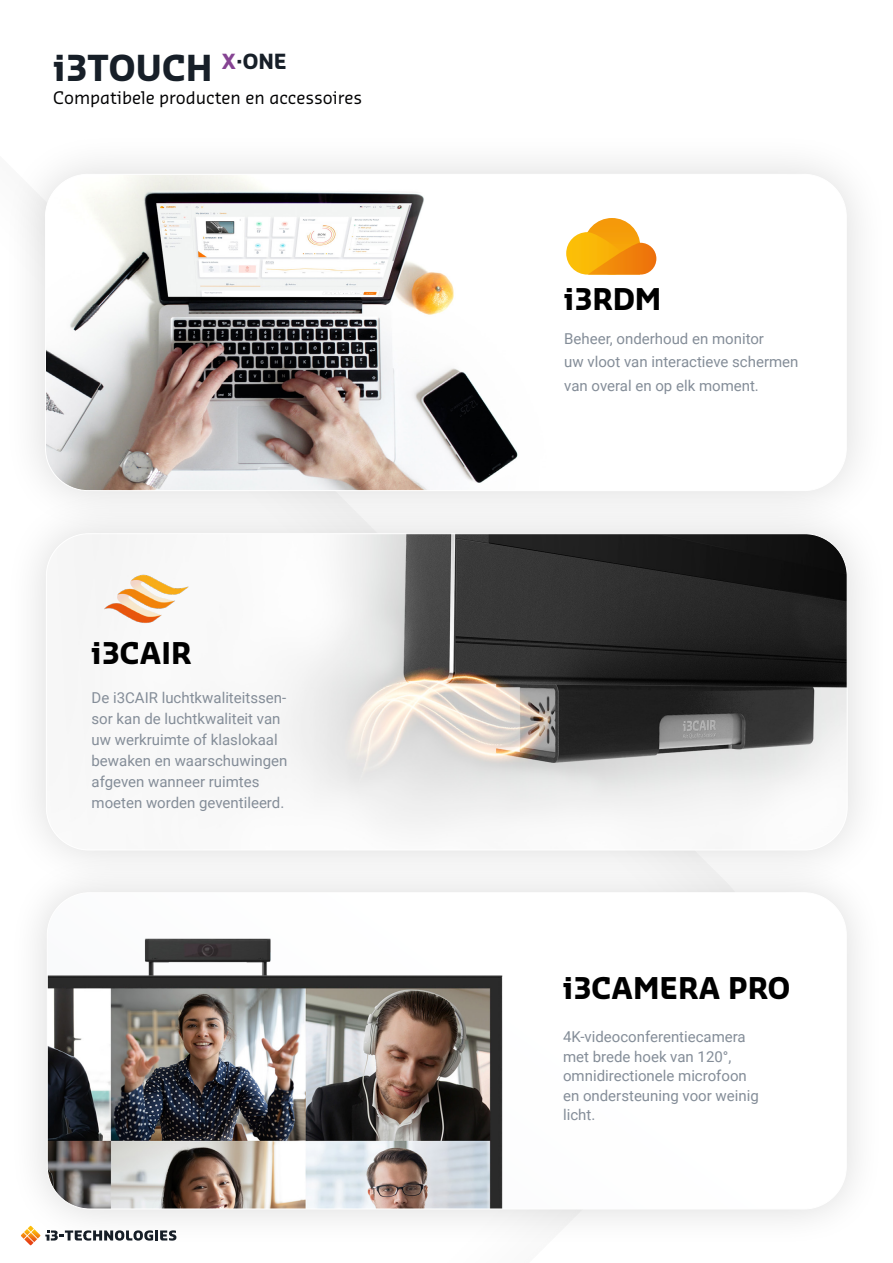
<style>
.page{position:relative;width:893px;height:1263px;background:#fff}
.page>*{position:absolute;margin:0;border:0;box-sizing:border-box;transform-origin:0 0}
.t1{font:700 34.95px "Sansa";color:#171f28}
.t2{font:700 29.25px "Sansa";color:#000}
.t3{font:16.95px "Sansa";color:#020203}
.t4{font:15px/21px "Roboto";color:#848d98}
</style>
<div class="page">
<div style="left:2px;top:131px;width:888px;height:403px;background:#fafafa"></div>
<div style="left:45px;top:174px;width:801px;height:317px;background:#fff;border-radius:43px"></div>
<img style="left:45px;top:176px;width:473px;height:313px">
<svg style="left:566px;top:218px;width:91px;height:57px"></svg>
<img style="left:47px;top:921px;width:456px;height:288px">
<div style="left:2px;top:490px;width:889px;height:403px;background:#f7f7f7"></div>
<img style="left:325px;top:535px;width:520px;height:258px">
<img style="left:104px;top:574px;width:85px;height:49px">
<svg style="left:21px;top:1226px;width:155px;height:19px"></svg>
<h1 class="t1" style="left:54px;top:45px;width:235px">i3TOUCH <sup>X</sup><sup>·ONE</sup></h1>
<p class="t3" style="left:53px;top:87px;width:311px">Compatibele producten en accessoires</p>
<h2 class="t2" style="left:92px;top:634px;width:101px">i3CAIR</h2>
<p class="t4" style="left:92px;top:687px;width:197px">De i3CAIR luchtkwaliteitssen&shy;sor kan de luchtkwaliteit van uw werkruimte of klaslokaal bewaken en waarschuwingen afgeven wanneer ruimtes moeten worden geventileerd.</p>
<h2 class="t2" style="left:564px;top:280px;width:99px">i3RDM</h2>
<p class="t4" style="left:564px;top:326px;width:236px;line-height:23.7px">Beheer, onderhoud en monitor<br>uw vloot van interactieve schermen van overal en op elk moment.</p>
<h2 class="t2" style="left:563px;top:969px;width:229px">i3CAMERA PRO</h2>
<p class="t4" style="left:563px;top:1026px;width:197px;line-height:19.5px">4K-videoconferentiecamera met brede hoek van 120°, omnidirectionele microfoon en ondersteuning voor weinig licht.</p>
</div>
